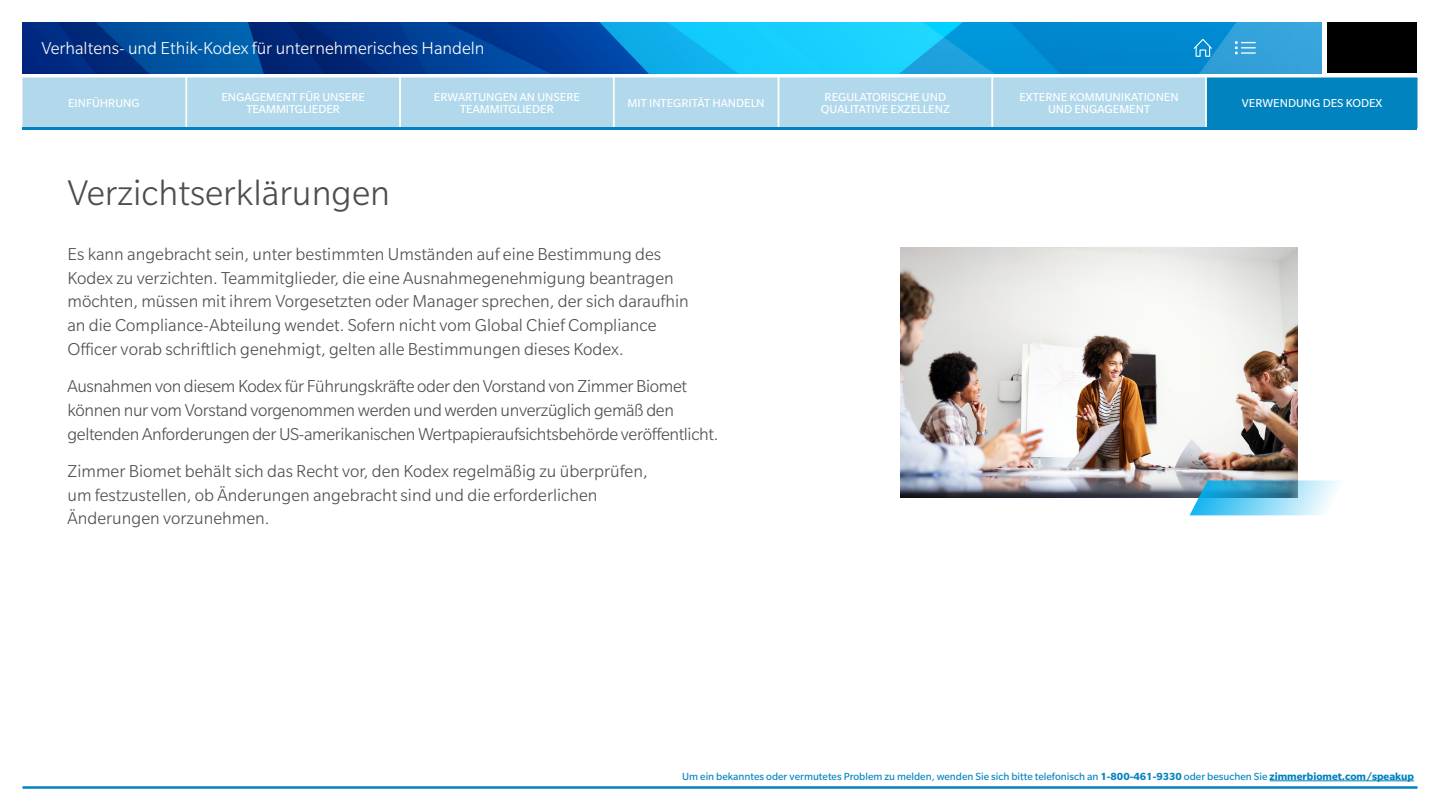
<style>
.page{position:relative;width:1440px;height:810px;background:#fff}
.page>*{position:absolute;margin:0;border:0;box-sizing:border-box;transform-origin:0 0}
.t1{font:300 38.75px "Slate Pro";color:#4d4d4f}
.t2{font:300 18.75px/23.8px "Slate Pro";color:#4d4d4f}
.t3{font:300 18.75px/23.8px "Slate Pro";letter-spacing:-.02em;color:#4d4d4f}
.t4{font:300 18.75px "Slate Pro";color:#fff}
.t5{font:12.5px/12.5px "Slate Pro";color:#fff;text-align:center}
.t6{font:11.25px "Slate Pro";color:#0083bf}
.s1{font-weight:700}
</style>
<div class="page">
<img style="left:22px;top:22px;width:1300px;height:51px">
<div style="left:1328px;top:22px;width:90px;height:51px;background:#000"></div>
<svg style="left:1194px;top:39px;width:18px;height:18px"></svg>
<div style="left:1208px;top:78px;width:209px;height:50px;background:#0083bf"></div>
<div style="left:1207px;top:78px;width:211px;height:50px;border:1px solid #0083bf"></div>
<svg style="left:1235px;top:41px;width:21px;height:13px"></svg>
<hr style="left:22px;top:786px;width:1396px;height:3px;background:#0083bf">
<hr style="left:22px;top:127px;width:1396px;height:2px;background:#0083bf">
<hr style="left:1270px;top:781px;width:144px;height:1px;background:#0083bf">
<img style="left:900px;top:248px;width:397px;height:250px">
<svg style="left:1190px;top:480px;width:150px;height:35px;background:#7bc4e0"></svg>
<div style="left:19px;top:75px;width:1187px;height:52px;background:#b2d9eb"></div>
<p class="t4" style="left:41px;top:38px;width:445px">Verhaltens- und Ethik-Kodex für unternehmerisches Handeln</p>
<p class="t5" style="left:221px;top:90px;width:145px">ENGAGEMENT FÜR UNSERE<br>TEAMMITGLIEDER</p>
<p class="t5" style="left:821px;top:90px;width:130px">REGULATORISCHE UND<br>QUALITATIVE EXZELLENZ</p>
<p class="t5" style="left:434px;top:90px;width:147px">ERWARTUNGEN AN UNSERE<br>TEAMMITGLIEDER</p>
<p class="t5" style="left:1019px;top:90px;width:161px">EXTERNE KOMMUNIKATIONEN<br>UND ENGAGEMENT</p>
<p class="t5" style="left:1242px;top:97px;width:142px">VERWENDUNG DES KODEX</p>
<p class="t5" style="left:68px;top:97px;width:73px">EINFÜHRUNG</p>
<p class="t5" style="left:628px;top:97px;width:138px">MIT INTEGRITÄT HANDELN</p>
<h1 class="t1" style="left:68px;top:173px;width:324px">Verzichtserklärungen</h1>
<p class="t2" style="left:68px;top:242px;width:623px">Es kann angebracht sein, unter bestimmten Umständen auf eine Bestimmung des Kodex zu verzichten. Teammitglieder, die eine Ausnahmegenehmigung beantragen möchten, müssen mit ihrem Vorgesetzten oder Manager sprechen, der sich daraufhin an die Compliance-Abteilung wendet. Sofern nicht vom Global Chief Compliance Officer vorab schriftlich genehmigt, gelten alle Bestimmungen dieses Kodex.</p>
<p class="t3" style="left:68px;top:374px;width:652px">Ausnahmen von diesem Kodex für Führungskräfte oder den Vorstand von Zimmer Biomet können nur vom Vorstand vorgenommen werden und werden unverzüglich gemäß den geltenden Anforderungen der US-amerikanischen Wertpapieraufsichtsbehörde veröffentlicht.</p>
<p class="t2" style="left:68px;top:459px;width:582px">Zimmer Biomet behält sich das Recht vor, den Kodex regelmäßig zu überprüfen, um festzustellen, ob Änderungen angebracht sind und die erforderlichen<br>Änderungen vorzunehmen.</p>
<p class="t6" style="left:682px;top:770px;width:733px">Um ein bekanntes oder vermutetes Problem zu melden, wenden Sie sich bitte telefonisch an <span class="s1">1-800-461-9330</span> oder besuchen Sie <span class="s1">zimmerbiomet.com/speakup</span></p>
</div>
